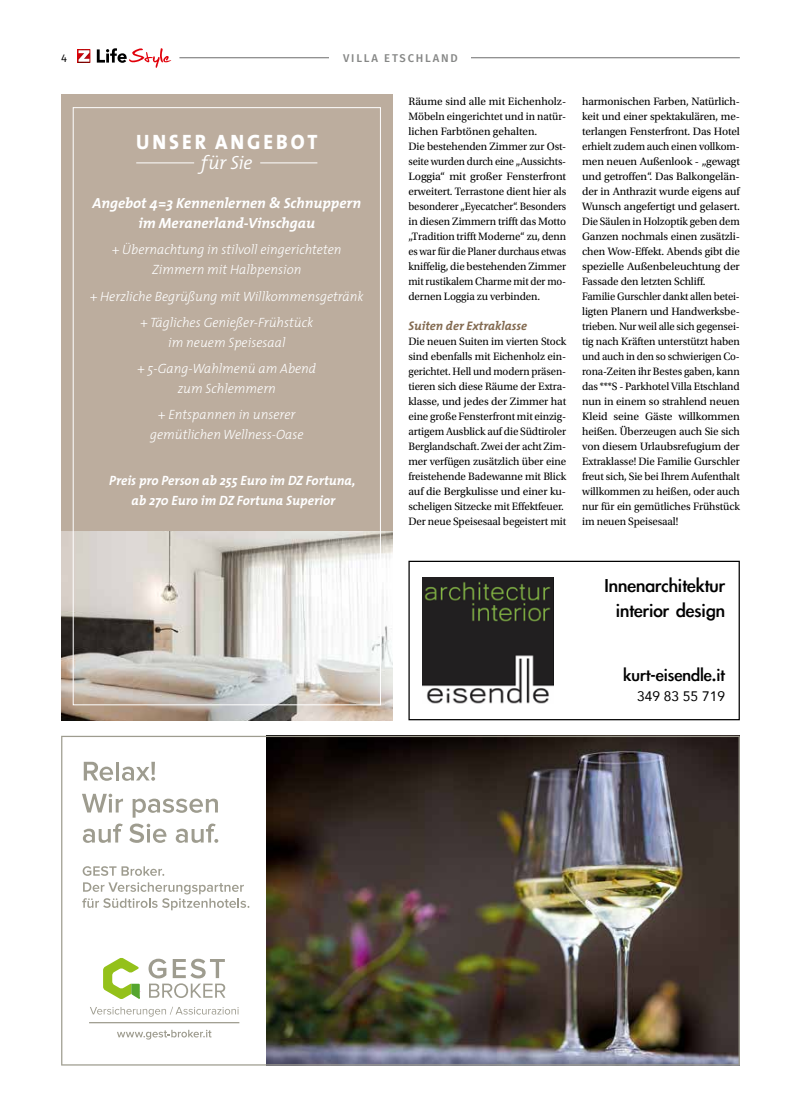
<style>
.page{position:relative;width:801px;height:1117px;background:#fff}
.page>*{position:absolute;margin:0;border:0;box-sizing:border-box;transform-origin:0 0}
.t1{font:21.38px/25px "Li Gothic Med";color:#000;text-align:center}
.t2{font:800 20.88px "The Mix";letter-spacing:.15em;color:#fff;scale:.95 1}
.t3{font:19.88px "Li Gothic Med";color:#000}
.t4{font:italic 300 19.12px "The Mix";letter-spacing:-.015em;color:#fff}
.t5{font:italic 700 14.75px/19.6px "The Mix";color:#fff;text-align:center}
.t6{font:13.75px "Avenir";color:#000}
.t7{font:italic 300 13.5px/26.5px "The Mix";color:#fff;text-align:center}
.t8{font:italic 700 13.5px/19.6px "The Mix";color:#fff;text-align:center}
.t9{font:italic 700 12.5px "The Mix";color:#836a50}
.t10{font:11.25px/15px "Utopia Std";letter-spacing:-.01em;color:#000}
.t11{font:500 11.25px "Fira Sans";letter-spacing:.16em;color:#868786}
.t12{font:11.25px "Fira Sans";color:#000}
</style>
<div class="page">
<hr style="left:179px;top:57px;width:561px;height:1px;background:#6e6e6e">
<svg style="left:78px;top:49px;width:12px;height:14px"></svg>
<svg style="left:97px;top:48px;width:74px;height:20px"></svg>
<div style="left:330px;top:37px;width:141px;height:42px;background:#fff"></div>
<div style="left:61px;top:94px;width:331px;height:611px;background:#bcad9e"></div>
<img style="left:61px;top:531px;width:331px;height:189px">
<hr style="left:136px;top:162px;width:58px;height:1px;background:#fff">
<hr style="left:260px;top:162px;width:57px;height:1px;background:#fff">
<img style="left:61px;top:735px;width:679px;height:330px">
<img style="left:423px;top:577px;width:130px;height:126px">
<div style="left:408px;top:560px;width:332px;height:160px;border:1px solid #000"></div>
<p class="t12" style="left:61px;top:49px;width:7px">4</p>
<p class="t11" style="left:343px;top:49px;width:116px">VILLA ETSCHLAND</p>
<h2 class="t2" style="left:136px;top:125px;width:192px">UNSER ANGEBOT</h2>
<h3 class="t4" style="left:201px;top:147px;width:53px">für Sie</h3>
<h3 class="t5" style="left:93px;top:193px;width:270px">Angebot 4=3 Kennenlernen &amp; Schnuppern im Meranerland-Vinschgau</h3>
<p class="t7" style="left:112px;top:239px;width:231px;line-height:19.6px">+ Übernachtung in stilvoll eingerichteten<br>Zimmern mit Halbpension</p>
<p class="t7" style="left:90px;top:282px;width:275px">+ Herzliche Begrüßung mit Willkommensgetränk + Tägliches Genießer-Frühstück</p>
<p class="t7" style="left:137px;top:328px;width:180px">im neuem Speisesaal<br>+ 5-Gang-Wahlmenü am Abend</p>
<p class="t7" style="left:158px;top:374px;width:139px">zum Schlemmern<br>+ Entspannen in unserer</p>
<p class="t7" style="left:150px;top:420px;width:155px">gemütlichen Wellness-Oase</p>
<p class="t8" style="left:109px;top:470px;width:248px">Preis pro Person ab 255 Euro im DZ Fortuna, ab 270 Euro im DZ Fortuna Superior</p>
<p class="t10" style="left:408px;top:94px;width:159px">Räume sind alle mit Eichenholz-Möbeln eingerichtet und in natür&shy;lichen Farbtönen gehalten.<br>Die bestehenden Zimmer zur Ost&shy;seite wurden durch eine „Aussichts-Loggia“ mit großer Fensterfront erweitert. Terrastone dient hier als besonderer „Eyecatcher“. Besonders in diesen Zimmern trifft das Motto „Tradition trifft Moderne“ zu, denn es war für die Planer durchaus etwas kniffelig, die bestehenden Zimmer mit rustikalem Charme mit der mo&shy;dernen Loggia zu verbinden.</p>
<p class="t9" style="left:408px;top:315px;width:120px">Suiten der Extraklasse</p>
<p class="t10" style="left:408px;top:334px;width:159px">Die neuen Suiten im vierten Stock sind ebenfalls mit Eichenholz ein&shy;gerichtet. Hell und modern präsen&shy;tieren sich diese Räume der Extra&shy;klasse, und jedes der Zimmer hat eine große Fensterfront mit einzig&shy;artigem Ausblick auf die Südtiroler Berglandschaft. Zwei der acht Zim&shy;mer verfügen zusätzlich über eine freistehende Badewanne mit Blick auf die Bergkulisse und einer ku&shy;scheligen Sitzecke mit Effektfeuer.<br>Der neue Speisesaal begeistert mit</p>
<p class="t10" style="left:582px;top:94px;width:159px">harmonischen Farben, Natürlich&shy;keit und einer spektakulären, me&shy;terlangen Fensterfront. Das Hotel erhielt zudem auch einen vollkom&shy;men neuen Außenlook - „gewagt und getroffen“. Das Balkongelän&shy;der in Anthrazit wurde eigens auf Wunsch angefertigt und gelasert.<br>Die Säulen in Holzoptik geben dem Ganzen nochmals einen zusätzli&shy;chen Wow-Effekt. Abends gibt die spezielle Außenbeleuchtung der Fassade den letzten Schliff.<br>Familie Gurschler dankt allen betei&shy;ligten Planern und Handwerksbe&shy;trieben. Nur weil alle sich gegensei&shy;tig nach Kräften unterstützt haben und auch in den so schwierigen Co&shy;rona-Zeiten ihr Bestes gaben, kann das ***S - Parkhotel Villa Etschland nun in einem so strahlend neuen Kleid seine Gäste willkommen heißen. Überzeugen auch Sie sich von diesem Urlaubsrefugium der Extraklasse! Die Familie Gurschler freut sich, Sie bei Ihrem Aufenthalt willkommen zu heißen, oder auch nur für ein gemütliches Frühstück im neuen Speisesaal!</p>
<h1 class="t1" style="left:604px;top:572px;width:122px">Innenarchitektur interior design</h1>
<h3 class="t3" style="left:623px;top:664px;width:103px">kurt-eisendle.it</h3>
<p class="t6" style="left:637px;top:684px;width:89px">349 83 55 719</p>
</div>
